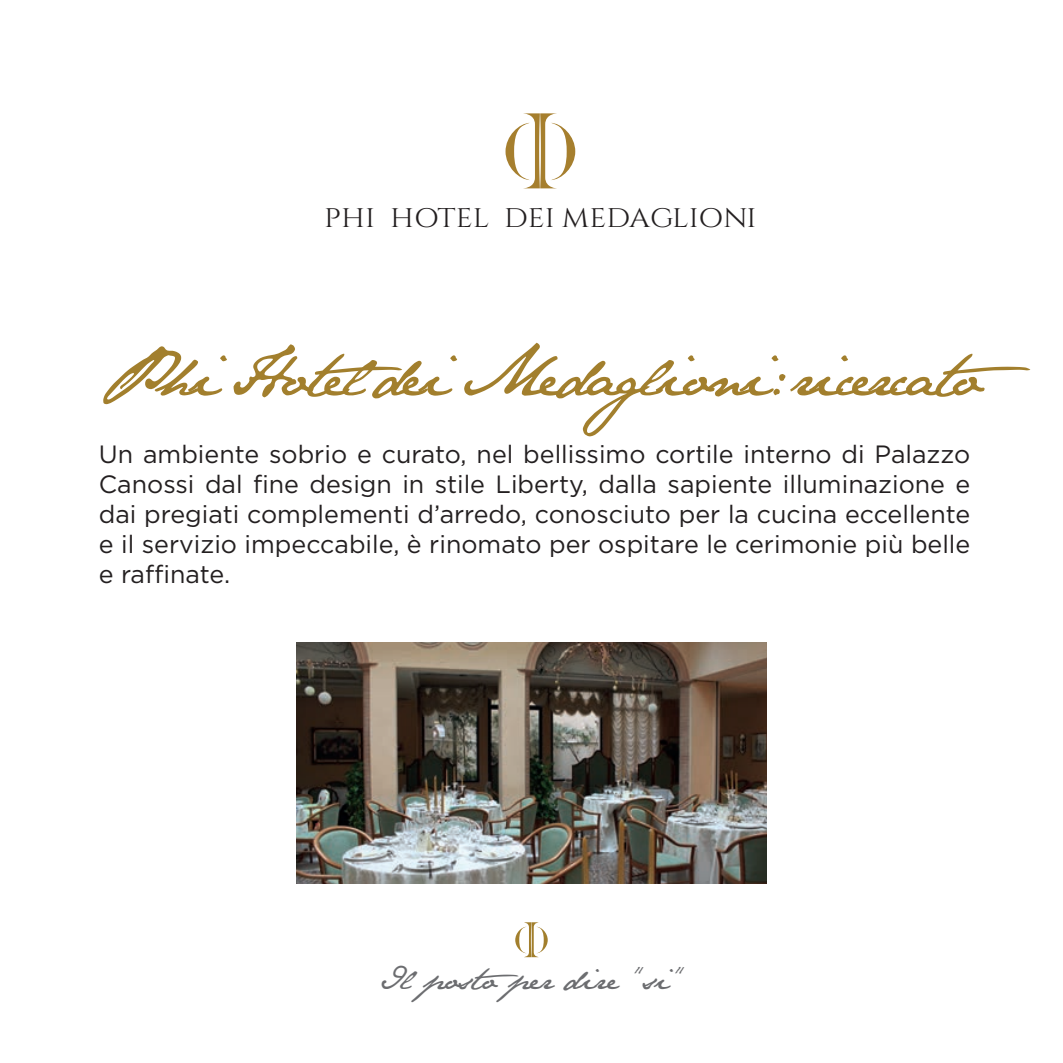
<style>
.page{position:relative;width:1063px;height:1063px;background:#fff}
.page>*{position:absolute;margin:0;border:0;box-sizing:border-box;transform-origin:0 0}
.t1{font:60px "Jane Austen";letter-spacing:-.075em;color:#a27f2d}
.t2{font:30px "Jane Austen";color:#6c6d70}
.t3{font:26.75px "Cinzel";color:#231f20;scale:1.1 1}
.t4{font:25px/30px "Gotham";color:#231f20;text-align:justify}
</style>
<div class="page">
<svg style="left:506px;top:113px;width:69px;height:75px"></svg>
<svg style="left:515px;top:922px;width:33px;height:35px"></svg>
<img style="left:296px;top:643px;width:471px;height:240px">
<p class="t3" style="left:324px;top:201px;width:395px">PHI HOTEL DEI MEDAGLIONI</p>
<h1 class="t1" style="left:99px;top:340px;width:933px">Phi Hotel dei Medaglioni: ricercato</h1>
<p class="t4" style="left:99px;top:439px;width:873px">Un ambiente sobrio e curato, nel bellissimo cortile interno di Palazzo Canossi dal fine design in stile Liberty, dalla sapiente illuminazione e dai pregiati complementi d’arredo, conosciuto per la cucina eccellente e il servizio impeccabile, è rinomato per ospitare le cerimonie più belle e raffinate.</p>
<p class="t2" style="left:379px;top:961px;width:307px">Il posto per dire “si”</p>
</div>
